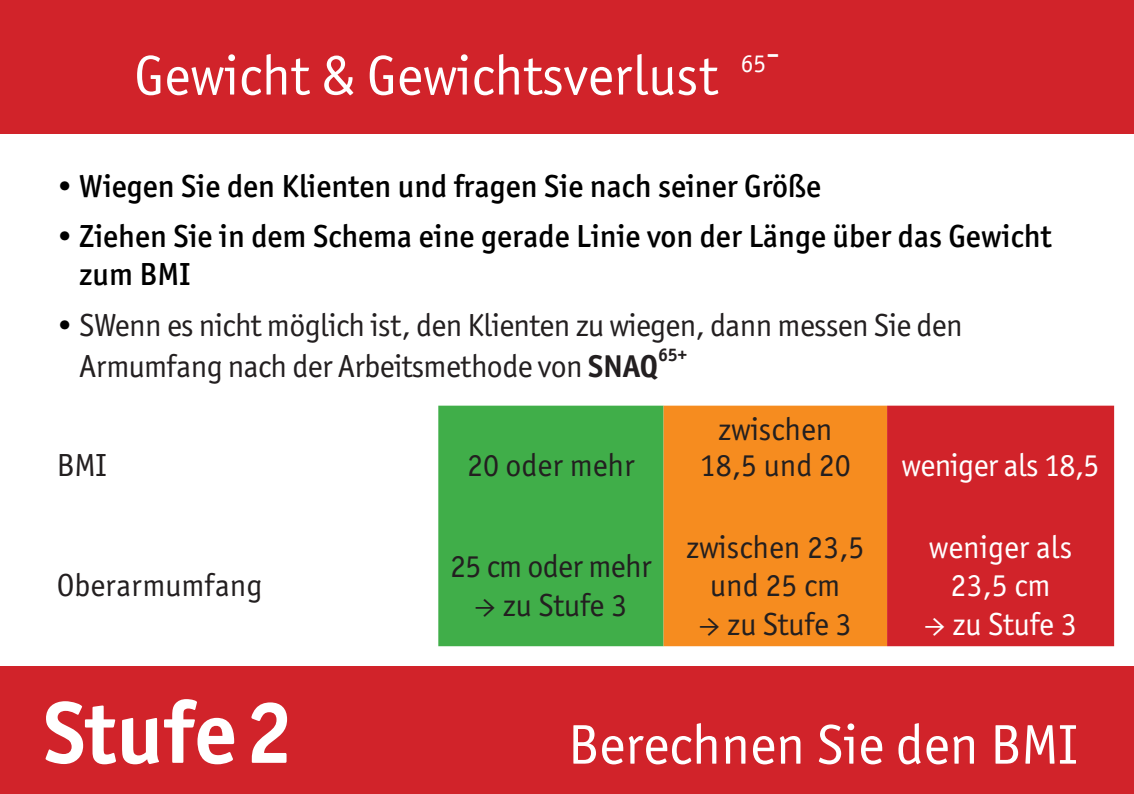
<style>
.page{position:relative;width:1134px;height:794px;background:#fff}
.page>*{position:absolute;margin:0;border:0;box-sizing:border-box;transform-origin:0 0}
.t1{font:700 88px "Officina Sans ITC Pro";color:#fff}
.t2{font:56px "Officina Sans ITC Pro";color:#fff}
.t3{font:32px/41.2px "Officina Sans ITC Pro";letter-spacing:-.02em;color:#231f20}
.t4{font:500 32px/38.4px "Officina Sans ITC Pro";color:#000}
.t5{font:32px/36px "Officina Sans ITC Pro";color:#231f20;text-align:center}
.t6{font:32px/38.4px "Officina Sans ITC Pro";color:#fff;text-align:center}
.t7{font:32px "Officina Sans ITC Pro";letter-spacing:-.02em;color:#fff}
.t8{font:700 18.4px "Officina Sans ITC Pro";color:#231f20}
.s1{font-weight:400}
.s2{color:#000}
.s3{font-weight:700;font-size:31.6px}
.s4{font-family:"Minion Pro"}
</style>
<div class="page">
<div style="left:0;top:667px;width:1134px;height:127px;background:#d1232a"></div>
<div style="left:0;top:0;width:1134px;height:133px;background:#d1232a"></div>
<div style="left:438px;top:406px;width:226px;height:240px;background:#40ae49"></div>
<div style="left:664px;top:406px;width:223px;height:240px;background:#f68c1f"></div>
<div style="left:887px;top:406px;width:227px;height:240px;background:#d1232a"></div>
<h2 class="t2" style="left:134px;top:43px;width:647px">Gewicht &amp; Gewichtsverlust <sup>65</sup><sup>-</sup></h2>
<p class="t4" style="left:57px;top:166px;width:766px"><span class="s1">•</span> Wiegen Sie den Klienten und fragen Sie nach seiner Größe</p>
<p class="t4" style="left:79px;top:217px;width:974px;text-indent:-23px"><span class="s1">•</span> Ziehen Sie in dem Schema eine gerade Linie von der Länge über das Gewicht zum BMI</p>
<p class="t3" style="left:79px;top:304px;width:885px;text-indent:-23px"><span class="s2">•</span> SWenn es nicht möglich ist, den Klienten zu wiegen, dann messen Sie den<br>Armumfang nach der Arbeitsmethode von <span class="s3">SNAQ</span></p>
<p class="t8" style="left:658px;top:343px;width:30px">65+</p>
<p class="t3" style="left:57px;top:444px;width:51px">BMI</p>
<p class="t5" style="left:467px;top:447px;width:169px">20 oder mehr</p>
<p class="t5" style="left:57px;top:567px;width:207px">Oberarmumfang</p>
<p class="t3" style="left:450px;top:546px;width:203px">25 cm oder mehr</p>
<p class="t3" style="left:475px;top:584px;width:154px"><span class="s4">→</span> zu Stufe 3</p>
<p class="t5" style="left:700px;top:411px;width:153px">zwischen<br>18,5 und 20</p>
<p class="t5" style="left:686px;top:528px;width:180px;line-height:38.4px">zwischen 23,5 und 25 cm</p>
<p class="t3" style="left:699px;top:603px;width:154px"><span class="s4">→</span> zu Stufe 3</p>
<p class="t7" style="left:901px;top:446px;width:199px">weniger als 18,5</p>
<p class="t6" style="left:929px;top:528px;width:145px">weniger als<br>23,5 cm</p>
<p class="t6" style="left:924px;top:605px;width:154px"><span class="s4">→</span> zu Stufe 3</p>
<h1 class="t1" style="left:43px;top:678px;width:251px">Stufe 2</h1>
<h2 class="t2" style="left:568px;top:712px;width:511px">Berechnen Sie den BMI</h2>
</div>
